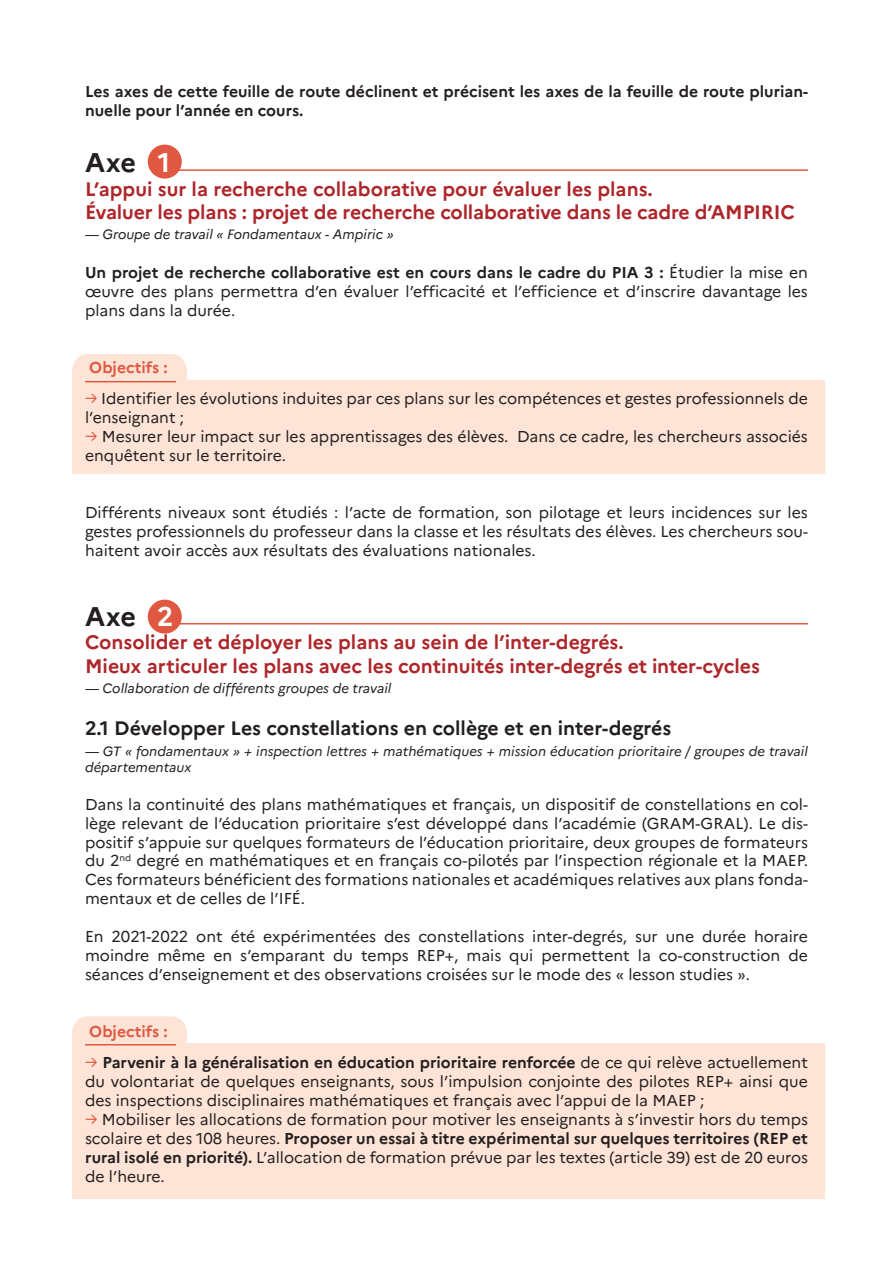
<style>
.page{position:relative;width:893px;height:1263px;background:#fff}
.page>*{position:absolute;margin:0;border:0;box-sizing:border-box;transform-origin:0 0}
.t1{font:700 27px "Marianne";color:#231f20}
.t2{font:700 19.5px/23.4px "Marianne";color:#ae262a}
.t3{font:700 19.5px "Marianne";color:#231f20}
.t4{font:15.75px/18.9px "Marianne";color:#231f20;text-align:justify}
.t5{font:700 15.75px/18.9px "Marianne";color:#231f20}
.t6{font:700 15.75px "Marianne";color:#e05842}
.t7{font:italic 13.5px/16.2px "Marianne";color:#231f20}
.s1{color:#fff}
.s2{font-weight:700}
.s3{color:#e05842}
</style>
<div class="page">
<div style="left:72px;top:381px;width:752px;height:93px;background:#fee4d6"></div>
<div style="left:72px;top:1043px;width:752px;height:155px;background:#fee4d6"></div>
<div style="left:72px;top:354px;width:115px;height:27px;background:#fee4d6"></div>
<svg style="left:72px;top:1016px;width:115px;height:27px"></svg>
<div style="left:148px;top:145px;width:34px;height:34px;background:#e05842;border-radius:50%"></div>
<div style="left:148px;top:600px;width:34px;height:34px;background:#e05842;border-radius:50%"></div>
<hr style="left:175px;top:169px;width:633px;height:2px;background:#e05842">
<hr style="left:85px;top:381px;width:91px;height:1px;background:#e05842">
<hr style="left:85px;top:1044px;width:91px;height:1px;background:#e05842">
<hr style="left:175px;top:623px;width:633px;height:1px;background:#e05842">
<p class="t5" style="left:85px;top:82px;width:724px">Les axes de cette feuille de route déclinent et précisent les axes de la feuille de route plurian&shy;nuelle pour l’année en cours.</p>
<h1 class="t1" style="left:85px;top:146px;width:87px">Axe <span class="s1">1</span></h1>
<p class="t2" style="left:85px;top:177px;width:711px">L’appui sur la recherche collaborative pour évaluer les plans.<br>Évaluer les plans : projet de recherche collaborative dans le cadre d’AMPIRIC</p>
<p class="t7" style="left:85px;top:226px;width:310px">— Groupe de travail « Fondamentaux - Ampiric »</p>
<p class="t4" style="left:85px;top:263px;width:724px"><span class="s2">Un projet de recherche collaborative est en cours dans le cadre du PIA 3 :</span> Étudier la mise en œuvre des plans permettra d’en évaluer l’efficacité et l’efficience et d’inscrire davantage les plans dans la durée.</p>
<p class="t6" style="left:89px;top:357px;width:80px">Objectifs :</p>
<p class="t4" style="left:85px;top:389px;width:724px"><span class="s3">→</span> Identifier les évolutions induites par ces plans sur les compétences et gestes professionnels de l’enseignant ;</p>
<p class="t4" style="left:85px;top:427px;width:724px"><span class="s3">→</span> Mesurer leur impact sur les apprentissages des élèves. Dans ce cadre, les chercheurs associés enquêtent sur le territoire.</p>
<p class="t4" style="left:85px;top:503px;width:724px">Différents niveaux sont étudiés : l’acte de formation, son pilotage et leurs incidences sur les gestes professionnels du professeur dans la classe et les résultats des élèves. Les chercheurs sou&shy;haitent avoir accès aux résultats des évaluations nationales.</p>
<h1 class="t1" style="left:85px;top:600px;width:90px">Axe <span class="s1">2</span></h1>
<p class="t2" style="left:85px;top:630px;width:676px">Consolider et déployer les plans au sein de l’inter-degrés.<br>Mieux articuler les plans avec les continuités inter-degrés et inter-cycles</p>
<p class="t7" style="left:85px;top:680px;width:308px">— Collaboration de différents groupes de travail</p>
<p class="t3" style="left:85px;top:716px;width:588px">2.1 Développer Les constellations en collège et en inter-degrés</p>
<p class="t7" style="left:85px;top:743px;width:724px">— GT « fondamentaux » + inspection lettres + mathématiques + mission éducation prioritaire / groupes de travail départementaux</p>
<p class="t4" style="left:85px;top:795px;width:724px">Dans la continuité des plans mathématiques et français, un dispositif de constellations en col&shy;lège relevant de l’éducation prioritaire s’est développé dans l’académie (GRAM-GRAL). Le dis&shy;positif s’appuie sur quelques formateurs de l’éducation prioritaire, deux groupes de formateurs du 2<sup>nd</sup> degré en mathématiques et en français co-pilotés par l’inspection régionale et la MAEP.<br>Ces formateurs bénéficient des formations nationales et académiques relatives aux plans fonda&shy;mentaux et de celles de l’IFÉ.</p>
<p class="t4" style="left:85px;top:927px;width:724px">En 2021-2022 ont été expérimentées des constellations inter-degrés, sur une durée horaire moindre même en s’emparant du temps REP+, mais qui permettent la co-construction de séances d’enseignement et des observations croisées sur le mode des « lesson studies ».</p>
<p class="t6" style="left:89px;top:1021px;width:80px">Objectifs :</p>
<p class="t4" style="left:85px;top:1053px;width:724px"><span class="s3">→</span> <span class="s2">Parvenir à la généralisation en éducation prioritaire renforcée</span> de ce qui relève actuellement du volontariat de quelques enseignants, sous l’impulsion conjointe des pilotes REP+ ainsi que des inspections disciplinaires mathématiques et français avec l’appui de la MAEP ;</p>
<p class="t4" style="left:85px;top:1110px;width:724px"><span class="s3">→</span> Mobiliser les allocations de formation pour motiver les enseignants à s’investir hors du temps scolaire et des 108 heures. <span class="s2">Proposer un essai à titre expérimental sur quelques territoires (REP et rural isolé en priorité).</span> L’allocation de formation prévue par les textes (article 39) est de 20 euros de l’heure.</p>
</div>
